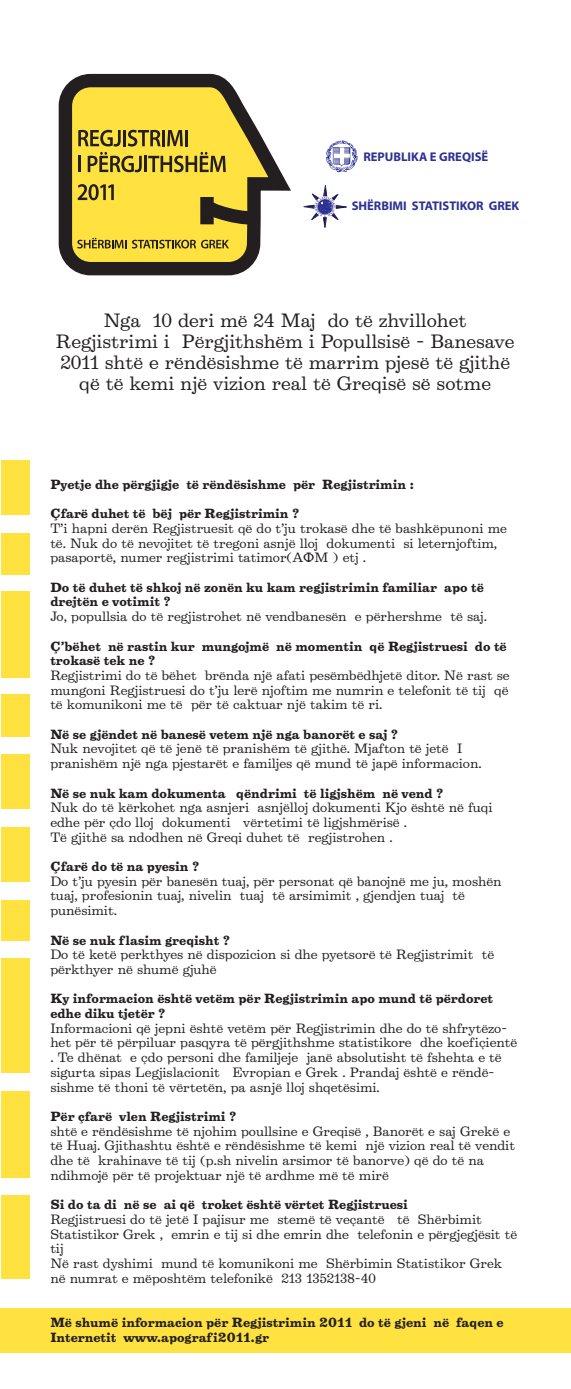
<style>
.page{position:relative;width:571px;height:1389px;background:#fff}
.page>*{position:absolute;margin:0;border:0;box-sizing:border-box;transform-origin:0 0}
.t1{font:17.5px/21px "PF Clarendon";color:#231f20;text-align:center}
.t2{font:700 12.6px "Myriad Pro";color:#2e3192}
.t3{font:12.25px/14.7px "PF Clarendon";color:#231f20}
.t4{font:700 12.25px/14.7px "PF Clarendon";color:#231f20}
</style>
<div class="page">
<div style="left:1px;top:533px;width:29px;height:42px;background:#ffe23f"></div>
<div style="left:1px;top:460px;width:29px;height:55px;background:#ffe23f"></div>
<div style="left:1px;top:591px;width:29px;height:87px;background:#ffe23f"></div>
<div style="left:1px;top:694px;width:29px;height:42px;background:#ffe23f"></div>
<div style="left:1px;top:754px;width:29px;height:54px;background:#ffe23f"></div>
<div style="left:1px;top:827px;width:29px;height:54px;background:#ffe23f"></div>
<div style="left:1px;top:901px;width:29px;height:40px;background:#ffe23f"></div>
<div style="left:1px;top:1195px;width:29px;height:84px;background:#ffe23f"></div>
<div style="left:1px;top:1308px;width:569px;height:45px;background:#ffe23f"></div>
<div style="left:1px;top:1091px;width:29px;height:87px;background:#ffe23f"></div>
<div style="left:1px;top:958px;width:29px;height:115px;background:#ffe23f"></div>
<svg style="left:58px;top:73px;width:233px;height:203px"></svg>
<svg style="left:78px;top:130px;width:148px;height:42px;background:#b7a334"></svg>
<svg style="left:78px;top:184px;width:36px;height:16px"></svg>
<svg style="left:77px;top:238px;width:49px;height:11px"></svg>
<svg style="left:132px;top:184px;width:132px;height:65px;background:#c9b23b"></svg>
<svg style="left:326px;top:140px;width:31px;height:32px"></svg>
<svg style="left:303px;top:185px;width:44px;height:43px"></svg>
<p class="t2" style="left:363px;top:149px;width:126px">REPUBLIKA E GREQISË</p>
<p class="t2" style="left:351px;top:197px;width:169px">SHËRBIMI STATISTIKOR GREK</p>
<h1 class="t1" style="left:56px;top:310px;width:460px">Nga 10 deri më 24 Maj do të zhvillohet Regjistrimi i Përgjithshëm i Popullsisë - Banesave 2011 shtë e rëndësishme të marrim pjesë të gjithë që të kemi një vizion real të Greqisë së sotme</h1>
<p class="t4" style="left:50px;top:477px;width:365px">Pyetje dhe përgjigje të rëndësishme për Regjistrimin :</p>
<p class="t4" style="left:50px;top:506px;width:250px">²farë duhet të bëj për Regjistrimin ?</p>
<p class="t3" style="left:50px;top:521px;width:458px">T’i hapni derën Regjistruesit që do t’ju trokasë dhe të bashkëpunoni me të. Nuk do të nevojitet të tregoni asnjë lloj dokumenti si leternjoftim, pasaportë, numer regjistrimi tatimor(ΑΦΜ ) etj .</p>
<p class="t4" style="left:50px;top:579px;width:435px">Do të duhet të shkoj në zonën ku kam regjistrimin familiar apo të drejtën e votimit ?</p>
<p class="t3" style="left:50px;top:609px;width:438px">Jo, popullsia do të regjistrohet në vendbanesën e përhershme të saj.</p>
<p class="t4" style="left:50px;top:638px;width:457px">²’bëhet në rastin kur mungojmë në momentin që Regjistruesi do të trokasë tek ne ?</p>
<p class="t3" style="left:50px;top:668px;width:460px;text-align:justify">Regjistrimi do të bëhet brënda një afati pesëmbëdhjetë ditor. Në rast se mungoni Regjistruesi do t’ju lerë njoftim me numrin e telefonit të tij që të komunikoni me të për të caktuar një takim të ri.</p>
<p class="t4" style="left:50px;top:726px;width:349px">Në se gjëndet në banesë vetem një nga banorët e saj ?</p>
<p class="t3" style="left:50px;top:742px;width:432px">Nuk nevojitet që të jenë të pranishëm të gjithë. Mjafton të jetë I pranishëm një nga pjestarët e familjes që mund të japë informacion.</p>
<p class="t4" style="left:50px;top:785px;width:394px">Në se nuk kam dokumenta qëndrimi të ligjshëm në vend ?</p>
<p class="t3" style="left:50px;top:800px;width:443px">Nuk do të kërkohet nga asnjeri asnjëlloj dokumenti Kjo është në fuqi edhe për çdo lloj dokumenti vërtetimi të ligjshmërisë .<br>Të gjithë sa ndodhen në Greqi duhet të regjistrohen .</p>
<p class="t4" style="left:50px;top:859px;width:150px">²farë do të na pyesin ?</p>
<p class="t3" style="left:50px;top:874px;width:452px">Do t’ju pyesin për banesën tuaj, për personat që banojnë me ju, moshën tuaj, profesionin tuaj, nivelin tuaj të arsimimit , gjendjen tuaj të punësimit.</p>
<p class="t4" style="left:50px;top:932px;width:181px">Në se nuk flasim greqisht ?</p>
<p class="t3" style="left:50px;top:947px;width:445px">Do të ketë perkthyes në dispozicion si dhe pyetsorë të Regjistrimit të përkthyer në shumë gjuhë</p>
<p class="t4" style="left:50px;top:991px;width:444px">Ky informacion është vetëm për Regjistrimin apo mund të përdoret edhe diku tjetër ?</p>
<p class="t3" style="left:50px;top:1021px;width:468px">Informacioni që jepni është vetëm për Regjistrimin dhe do të shfrytëzo&shy;het për të përpiluar pasqyra të përgjithshme statistikore dhe koefiçientë . Te dhënat e çdo personi dhe familjeje janë absolutisht të fshehta e të sigurta sipas Legjislacionit Evropian e Grek . Prandaj është e rëndë&shy;sishme të thoni të vërtetën, pa asnjë lloj shqetësimi.</p>
<p class="t4" style="left:50px;top:1109px;width:187px">Për çfarë vlen Regjistrimi ?</p>
<p class="t3" style="left:50px;top:1124px;width:466px">shtë e rëndësishme të njohim poullsine e Greqisë , Banorët e saj Grekë e të Huaj. Gjithashtu është e rëndësishme të kemi një vizion real të vendit dhe të krahinave të tij (p.sh nivelin arsimor të banorve) që do të na ndihmojë për të projektuar një të ardhme më të mirë</p>
<p class="t4" style="left:50px;top:1197px;width:359px">Si do ta di në se ai që troket është vërtet Regjistruesi</p>
<p class="t3" style="left:50px;top:1212px;width:468px">Regjistruesi do të jetë I pajisur me stemë të veçantë të Shërbimit Statistikor Grek , emrin e tij si dhe emrin dhe telefonin e përgjegjësit të tij<br>Në rast dyshimi mund të komunikoni me Shërbimin Statistikor Grek në numrat e mëposhtëm telefonikë 213 1352138-40</p>
<p class="t4" style="left:50px;top:1314px;width:454px">Më shumë informacion për Regjistrimin 2011 do të gjeni në faqen e<br>Internetit www.apografi2011.gr</p>
</div>
